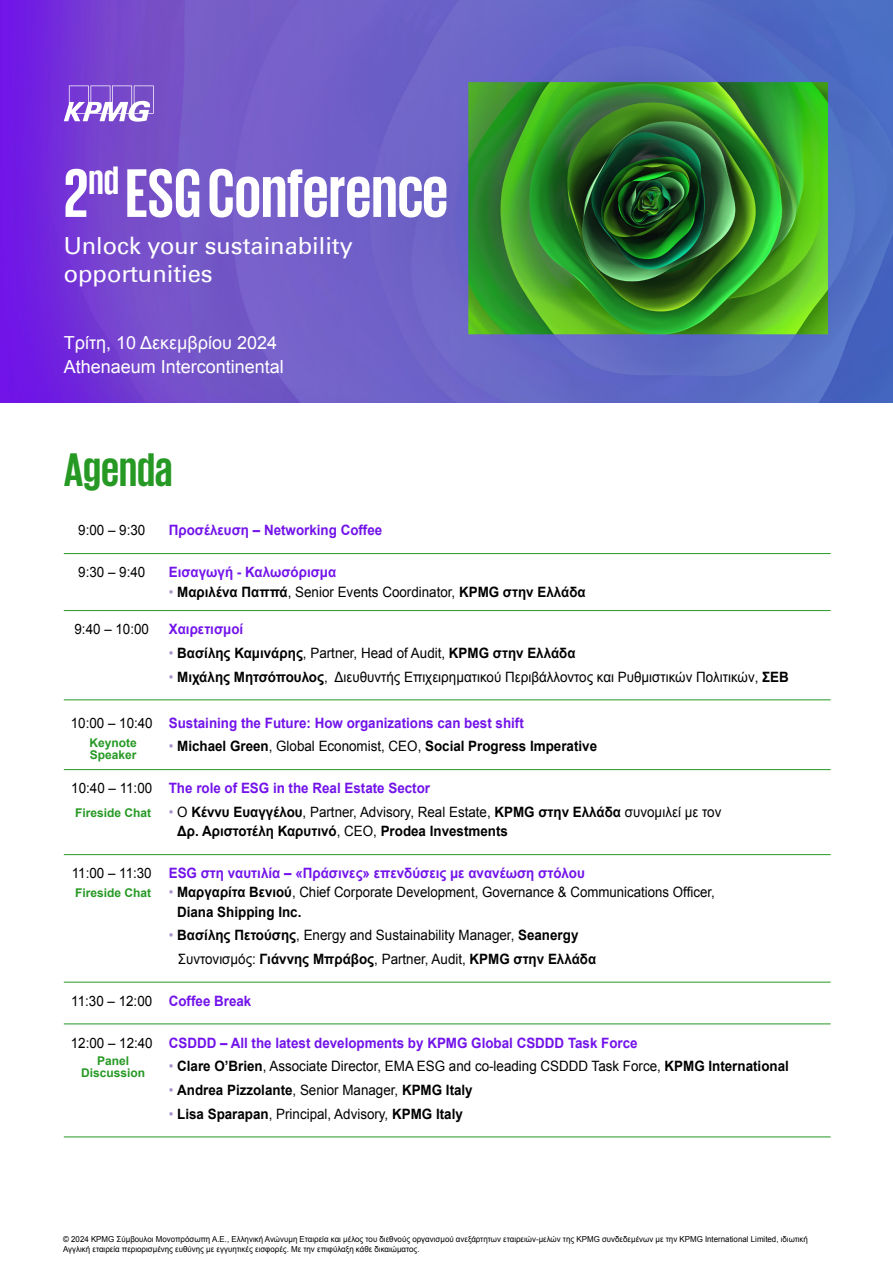
<style>
.page{position:relative;width:893px;height:1263px;background:#fff}
.page>*{position:absolute;margin:0;border:0;box-sizing:border-box;transform-origin:0 0}
.t1{font:700 70.2px "KPMG";color:#fff}
.t2{font:700 48.3px "KPMG Greek";color:#269924}
.t3{font:23.55px/28.3px "Universfor KPMG";color:#fff}
.t4{font:18px/24px "Arial";color:#fff}
.t5{font:14.25px/23.7px "Arial";color:#000;scale:.94 1}
.t6{font:700 14.25px "Arial";color:#000;scale:.94 1}
.t7{font:700 14.25px "Arial";color:#7213ea;scale:.94 1}
.t8{font:14.25px "Arial";color:#000;scale:.93 1}
.t9{font:700 12px/12px "Arial";color:#269924}
.t10{font:8.25px/9.9px "Arial";color:#000;scale:.96 1}
.s1{font-weight:400;color:#a995c7}
.s2{font-weight:400}
.s3{color:#a995c7}
.s4{font-weight:700}
.s5{font-weight:400;color:#000}
.s6{font-weight:700;color:#7213ea}
.s7{font-weight:700;font-size:12px;color:#269924}
</style>
<div class="page">
<img style="left:0;top:0;width:893px;height:402px">
<hr style="left:64px;top:553px;width:767px;height:1px;background:#269924">
<hr style="left:64px;top:610px;width:767px;height:1px;background:#269924">
<hr style="left:64px;top:699px;width:767px;height:1px;background:#269924">
<hr style="left:64px;top:769px;width:767px;height:1px;background:#269924">
<hr style="left:64px;top:854px;width:767px;height:1px;background:#269924">
<hr style="left:64px;top:982px;width:767px;height:1px;background:#269924">
<hr style="left:64px;top:1023px;width:767px;height:1px;background:#269924">
<hr style="left:64px;top:1136px;width:767px;height:1px;background:#269924">
<svg style="left:64px;top:86px;width:90px;height:36px"></svg>
<h1 class="t1" style="left:64px;top:158px;width:386px">2<sup>nd</sup> ESG Conference</h1>
<h3 class="t3" style="left:64px;top:232px;width:291px">Unlock your sustainability opportunities</h3>
<p class="t4" style="left:64px;top:331px;width:222px">Τρίτη, 10 Δεκεμβρίου 2024<br>Athenaeum Intercontinental</p>
<h2 class="t2" style="left:64px;top:445px;width:110px">Agenda</h2>
<p class="t5" style="left:78px;top:519px;width:73px">9:00 – 9:30</p>
<p class="t7" style="left:169px;top:521px;width:229px">Προσέλευση – Networking Coffee</p>
<p class="t5" style="left:78px;top:560px;width:73px">9:30 – 9:40</p>
<p class="t7" style="left:169px;top:563px;width:180px">Εισαγωγή - Καλωσόρισμα</p>
<p class="t6" style="left:169px;top:582px;width:445px"><span class="s1">•</span> Μαριλένα Παππά<span class="s2">, Senior Events Coordinator,</span> KPMG στην Ελλάδα</p>
<p class="t5" style="left:75px;top:617px;width:81px">9:40 – 10:00</p>
<p class="t7" style="left:169px;top:620px;width:81px">Χαιρετισμοί</p>
<p class="t6" style="left:169px;top:643px;width:434px"><span class="s1">•</span> Βασίλης Καμινάρης<span class="s2">, Partner, Head of Audit,</span> KPMG στην Ελλάδα</p>
<p class="t5" style="left:169px;top:665px;width:661px"><span class="s3">•</span> <span class="s4">Μιχάλης Μητσόπουλος</span>, Διευθυντής Επιχειρηματικού Περιβάλλοντος και Ρυθμιστικών Πολιτικών, <span class="s4">ΣΕΒ</span></p>
<p class="t7" style="left:71px;top:713px;width:483px"><span class="s5">10:00 – 10:40</span> Sustaining the Future: How organizations can best shift</p>
<p class="t9" style="left:89px;top:737px;width:49px">Keynote<br>Speaker</p>
<p class="t6" style="left:169px;top:737px;width:457px"><span class="s1">•</span> Michael Green<span class="s2">, Global Economist, CEO,</span> Social Progress Imperative</p>
<p class="t5" style="left:71px;top:776px;width:693px">10:40 – 11:00 <span class="s6">The role of ESG in the Real Estate Sector<br></span><span class="s7">Fireside Chat</span> <span class="s3">•</span> O <span class="s4">Κέννυ Ευαγγέλου</span>, Partner, Advisory, Real Estate, <span class="s4">KPMG στην Ελλάδα</span> συνομιλεί με τον</p>
<p class="t6" style="left:177px;top:822px;width:353px">Δρ. Αριστοτέλη Καρυτινό<span class="s2">, CEO,</span> Prodea Investments</p>
<p class="t7" style="left:72px;top:864px;width:547px"><span class="s5">11:00 – 11:30</span> ESG στη ναυτιλία – «Πράσινες» επενδύσεις με ανανέωση στόλου</p>
<p class="t8" style="left:75px;top:883px;width:689px"><span class="s7">Fireside Chat</span> <span class="s3">•</span> <span class="s4">Μαργαρίτα Βενιού</span>, Chief Corporate Development, Governance &amp; Communications Officer,</p>
<p class="t6" style="left:177px;top:902px;width:134px">Diana Shipping Inc.</p>
<p class="t5" style="left:178px;top:923px;width:447px;text-indent:-9px"><span class="s3">•</span> <span class="s4">Βασίλης Πετούσης</span>, Energy and Sustainability Manager, <span class="s4">Seanergy<br></span>Συντονισμός: <span class="s4">Γιάννης Μπράβος</span>, Partner, Audit, <span class="s4">KPMG στην Ελλάδα</span></p>
<p class="t5" style="left:71px;top:989px;width:193px">11:30 – 12:00 <span class="s6">Coffee Break</span></p>
<p class="t7" style="left:71px;top:1033px;width:605px"><span class="s5">12:00 – 12:40</span> CSDDD – All the latest developments by KPMG Global CSDDD Task Force</p>
<p class="t9" style="left:81px;top:1055px;width:66px;text-align:center">Panel<br>Discussion</p>
<p class="t5" style="left:169px;top:1054px;width:661px"><span class="s3">•</span> <span class="s4">Clare O’Brien</span>, Associate Director, EMA ESG and co-leading CSDDD Task Force, <span class="s4">KPMG International</span></p>
<p class="t6" style="left:169px;top:1081px;width:325px"><span class="s1">•</span> Andrea Pizzolante<span class="s2">, Senior Manager,</span> KPMG Italy</p>
<p class="t6" style="left:169px;top:1104px;width:314px"><span class="s1">•</span> Lisa Sparapan<span class="s2">, Principal, Advisory,</span> KPMG Italy</p>
<p class="t10" style="left:63px;top:1234px;width:777px">© 2024 KPMG Σύμβουλοι Μονοπρόσωπη Α.Ε., Ελληνική Ανώνυμη Εταιρεία και μέλος του διεθνούς οργανισμού ανεξάρτητων εταιρειών-μελών της KPMG συνδεδεμένων με την KPMG International Limited, ιδιωτική<br>Αγγλική εταιρεία περιορισμένης ευθύνης με εγγυητικές εισφορές. Με την επιφύλαξη κάθε δικαιώματος.</p>
</div>
